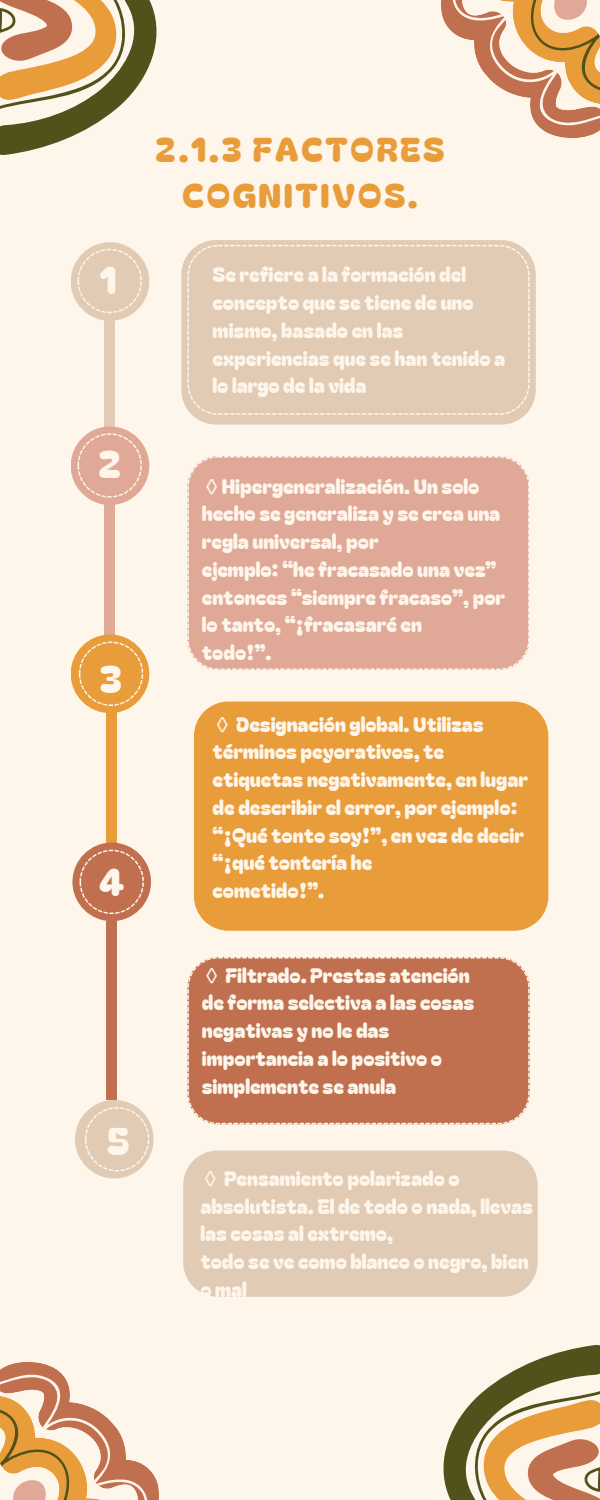
<style>
.page{position:relative;width:600px;height:1500px;background:#fef6eb}
.page>*{position:absolute;margin:0;border:0;box-sizing:border-box;transform-origin:0 0}
.t1{font:36.9px "Bagel Fat One";color:#fef6eb}
.t2{font:33px/45.8px "Bagel Fat One";letter-spacing:.08em;color:#e99c3a;text-align:center}
.t3{font:20px/27.8px "Bagel Fat One";color:#fef6eb}
.s1{font-family:"Noto Sans CJ Ksc"}
</style>
<div class="page">
<div style="left:104px;top:472px;width:11px;height:179px;background:#e0a997"></div>
<div style="left:106px;top:699px;width:11px;height:144px;background:#e99c3a"></div>
<div style="left:106px;top:921px;width:11px;height:179px;background:#c0704e"></div>
<div style="left:72px;top:843px;width:79px;height:78px;background:#c0704e;border-radius:50%"></div>
<div style="left:71px;top:635px;width:78px;height:78px;background:#e99c3a;border-radius:50%"></div>
<div style="left:104px;top:294px;width:11px;height:179px;background:#e1cbb4"></div>
<div style="left:71px;top:426px;width:78px;height:79px;background:#e0a997;border-radius:50%"></div>
<div style="left:71px;top:242px;width:78px;height:79px;background:#e1cbb4;border-radius:50%"></div>
<svg style="left:80px;top:850px;width:64px;height:64px"></svg>
<svg style="left:79px;top:642px;width:64px;height:64px"></svg>
<svg style="left:78px;top:433px;width:64px;height:65px"></svg>
<svg style="left:78px;top:249px;width:64px;height:64px"></svg>
<svg style="left:181px;top:240px;width:355px;height:185px;background:#e5d2bd"></svg>
<div style="left:187px;top:245px;width:342px;height:170px;background:#e1cbb4"></div>
<div style="left:187px;top:456px;width:342px;height:214px;background:#e0a997"></div>
<div style="left:194px;top:702px;width:354px;height:229px;background:#e99c3a"></div>
<div style="left:187px;top:957px;width:342px;height:167px;background:#c0704e"></div>
<div style="left:75px;top:1100px;width:79px;height:78px;background:#e1cbb4;border-radius:50%"></div>
<svg style="left:85px;top:1107px;width:64px;height:64px"></svg>
<div style="left:183px;top:1151px;width:355px;height:146px;background:#e1cbb4"></div>
<svg style="left:0;top:0;width:157px;height:155px"></svg>
<svg style="left:443px;top:1345px;width:157px;height:155px"></svg>
<svg style="left:441px;top:0;width:159px;height:138px"></svg>
<svg style="left:0;top:1362px;width:159px;height:138px"></svg>
<p class="t2" style="left:156px;top:125px;width:290px">2.1.3 FACTORES<br>COGNITIVOS.</p>
<p class="t1" style="left:100px;top:252px;width:19px">1</p>
<h1 class="t3" style="left:213px;top:260px;width:263px">Se refiere a la formación del concepto que se tiene de uno mismo, basado en las</h1>
<p class="t3" style="left:213px;top:343px;width:294px">experiencias que se han tenido a lo largo de la vida</p>
<p class="t1" style="left:99px;top:435px;width:24px">2</p>
<p class="t1" style="left:100px;top:651px;width:24px">3</p>
<p class="t1" style="left:99px;top:854px;width:27px">4</p>
<p class="t1" style="left:107px;top:1113px;width:24px">5</p>
<p class="t3" style="left:202px;top:471px;width:300px"><span class="s1">◊</span>Hipergeneralización. Un solo hecho se generaliza y se crea una regla universal, por</p>
<p class="t3" style="left:202px;top:554px;width:305px">ejemplo: “he fracasado una vez” entonces “siempre fracaso”, por lo tanto, “¡fracasaré en</p>
<p class="t3" style="left:202px;top:637px;width:71px">todo!”.</p>
<p class="t3" style="left:213px;top:709px;width:317px"><span class="s1">◊</span> Designación global. Utilizas términos peyorativos, te etiquetas negativamente, en lugar</p>
<p class="t3" style="left:213px;top:792px;width:313px">de describir el error, por ejemplo: “¡Qué tonto soy!”, en vez de decir “¡qué tontería he</p>
<p class="t3" style="left:213px;top:876px;width:113px">cometido!”.</p>
<p class="t3" style="left:202px;top:960px;width:274px"><span class="s1">◊</span> Filtrado. Prestas atención de forma selectiva a las cosas negativas y no le das</p>
<p class="t3" style="left:202px;top:1043px;width:242px">importancia a lo positivo o simplemente se anula</p>
<p class="t3" style="left:200px;top:1163px;width:334px"><span class="s1">◊</span> Pensamiento polarizado o absolutista. El de todo o nada, llevas las cosas al extremo,</p>
<p class="t3" style="left:200px;top:1247px;width:330px">todo se ve como blanco o negro, bien o mal</p>
</div>
